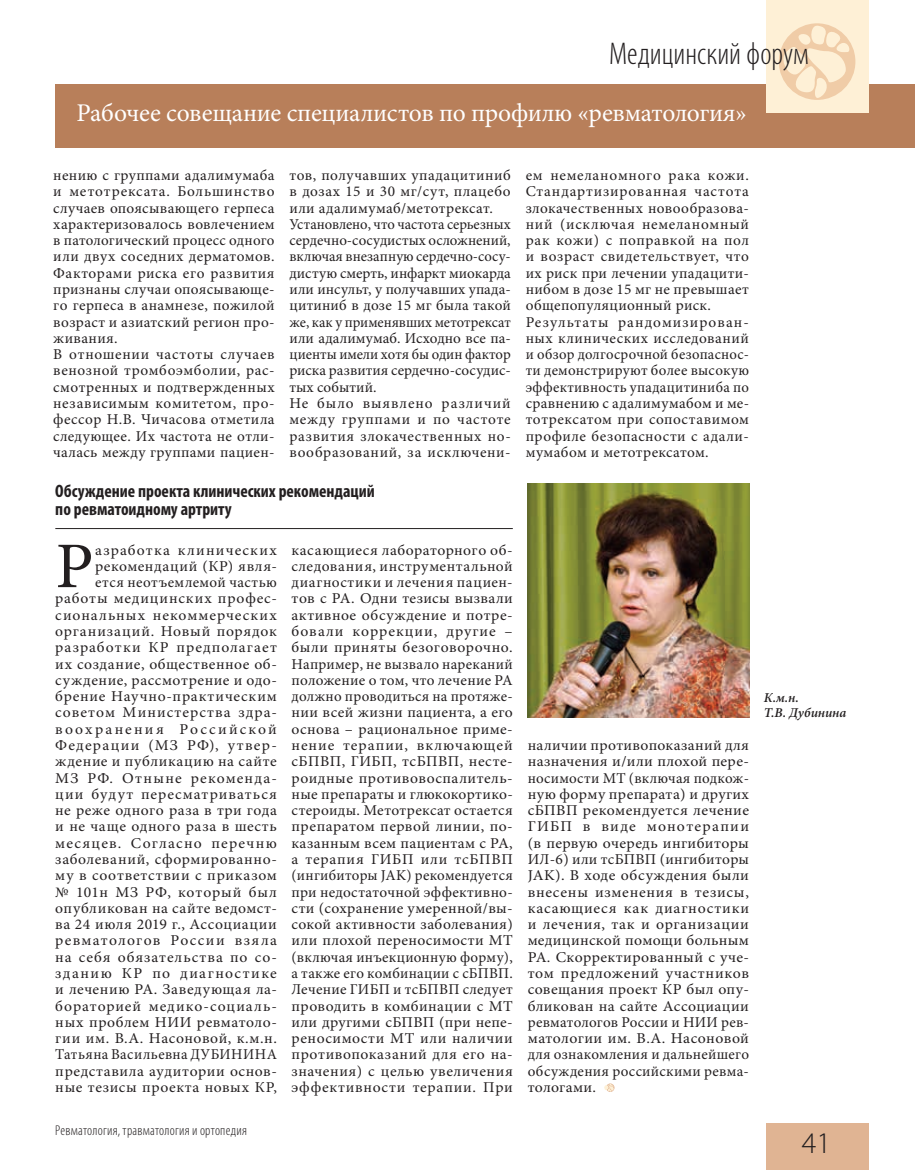
<style>
.page{position:relative;width:915px;height:1170px;background:#fff}
.page>*{position:absolute;margin:0;border:0;box-sizing:border-box;transform-origin:0 0}
.t1{font:65.1px "Minion Pro";color:#231f20;scale:1.04 1}
.t2{font:300 condensed 31.5px "Myriad Pro";color:#231f20}
.t3{font:300 30px "Myriad Pro";color:#231f20}
.t4{font:25.5px "Minion Pro";letter-spacing:-.01em;color:#fff}
.t5{font:700 condensed 18px/18px "Myriad Pro";color:#231f20}
.t6{font:15px/16.2px "Minion Pro";letter-spacing:.035em;color:#231f20;text-align:justify;scale:1.04 1}
.t7{font:15px/16.4px "Minion Pro";letter-spacing:.035em;color:#231f20}
.t8{font:15px/16.4px "Minion Pro";letter-spacing:.01em;color:#231f20}
.t9{font:300 condensed 14.25px "Myriad Pro";letter-spacing:.015em;color:#231f20}
.t10{font:italic 600 13.5px/15px "Minion Pro";letter-spacing:-.01em;color:#231f20}
</style>
<div class="page">
<div style="left:55px;top:84px;width:859px;height:63px;background:#b87f5a"></div>
<div style="left:765px;top:1123px;width:102px;height:46px;background:#e0b493"></div>
<div style="left:765px;top:0;width:102px;height:113px;background:#fef0d6"></div>
<div style="left:778px;top:23px;width:77px;height:77px;background:#f0cca7;border-radius:50%"></div>
<svg style="left:781px;top:24px;width:69px;height:75px"></svg>
<hr style="left:55px;top:528px;width:457px;height:1px;background:#231f20">
<img style="left:527px;top:484px;width:221px;height:233px">
<svg style="left:604px;top:1083px;width:9px;height:8px"></svg>
<h2 class="t2" style="left:608px;top:35px;width:201px">Медицинский форум</h2>
<h3 class="t4" style="left:76px;top:95px;width:671px">Рабочее совещание специалистов по профилю «ревматология»</h3>
<p class="t7" style="left:53px;top:167px;width:223px">нению с группами адалимумаба и метотрексата. Большинство случаев опоясывающего герпеса характеризовалось вовлечением в патологический процесс одного или двух соседних дерматомов.<br>Факторами риска его развития признаны случаи опоясывающе&shy;го герпеса в анамнезе, пожилой возраст и азиатский регион про&shy;живания.<br>В отношении частоты случаев венозной тромбоэмболии, рас&shy;смотренных и подтвержденных независимым комитетом, про&shy;фессор Н.В. Чичасова отметила следующее. Их частота не отли&shy;чалась между группами пациен-</p>
<p class="t8" style="left:289px;top:167px;width:223px">тов, получавших упадацитиниб в дозах 15 и 30 мг/сут, плацебо или адалимумаб/метотрексат.<br>Установлено, что частота серь езных сердечно-сосудистых осложнений, включая внезапную сердечно-сосу&shy;дистую смерть, инфаркт миокарда или инсульт, у получавших упада&shy;цитиниб в дозе 15 мг была такой же, как у применявших метотрексат или адалимумаб. Исходно все па&shy;циенты имели хотя бы один фактор риска развития сердечно-сосудис&shy;тых событий.<br>Не было выявлено различий между группами и по частоте развития злокачественных но&shy;вообразований, за исключени-</p>
<p class="t7" style="left:525px;top:167px;width:225px">ем немеланомного рака кожи.<br>Стандартизированная частота злокачественных новообразова&shy;ний (исключая немеланомный рак кожи) с поправкой на пол и возраст свидетельствует, что их риск при лечении упадацити&shy;нибом в дозе 15 мг не превышает общепопуляционный риск.<br>Результаты рандомизирован&shy;ных клинических исследований и обзор долгосрочной безопаснос&shy;ти демонстрируют более высокую эффективность упадацитиниба по сравнению с адалимумабом и ме&shy;тотрексатом при сопоставимом профиле безопасности с адали&shy;мумабом и метотрексатом.</p>
<p class="t5" style="left:55px;top:482px;width:321px">Обсуждение проекта клинических рекомендаций по ревматоидному артриту</p>
<p class="t6" style="left:55px;top:541px;width:214px;text-align:right">азработка клинических рекомендаций (КР) явля-<br>ется неотъемлемой частью работы медицинских профес&shy;сиональных некоммерческих организаций. Новый порядок разработки КР предполагает их создание, общественное об&shy;суждение, рассмотрение и одо&shy;брение Научно-практическим советом Министерства здра&shy;воохранения Российской<br>Федерации (МЗ РФ), утвер&shy;ждение и публикацию на сайте<br>МЗ РФ. Отныне рекоменда&shy;ции будут пересматриваться не реже одного раза в три года и не чаще одного раза в шесть месяцев. Согласно перечню заболеваний, сформированно&shy;му в соответствии с приказом № 101н МЗ РФ, который был опубликован на сайте ведомст&shy;ва 24 июля 2019 г., Ассоциации ревматологов России взяла на себя обязательства по со&shy;зданию КР по диагностике и лечению РА. Заведующая ла&shy;бораторией медико-социаль&shy;ных проблем НИИ ревматоло&shy;гии им. В.А. Насоновой, к.м.н.<br>Татьяна Васильевна ДУБИНИНА представила ауди тории основ&shy;ные тезисы проекта новых КР,</p>
<p class="t6" style="left:291px;top:541px;width:214px">касающиеся лабораторного об&shy;следования, инструментальной диагностики и лечения пациен&shy;тов с РА. Одни тезисы вызвали активное обсуждение и потре&shy;бовали коррекции, другие – были приняты безоговорочно.<br>Например, не вызвало нареканий положение о том, что лечение РА должно проводиться на протяже&shy;нии всей жизни пациента, а его основа – рациональное приме&shy;нение терапии, включающей сБПВП, ГИБП, тсБПВП, несте&shy;роидные противовоспалитель&shy;ные препараты и глюкокортико&shy;стероиды. Метотрексат остается препаратом первой линии, по&shy;казанным всем пациентам с РА, а терапия ГИБП или тсБПВП (ингибиторы JAK) рекомендуется при недостаточной эффективно&shy;сти (сохранение умеренной/вы&shy;сокой активности заболевания) или плохой переносимости МТ (включая инъекционную форму), а также его комбинации с сБПВП.<br>Лечение ГИБП и тсБПВП следует проводить в комбинации с МТ или другими сБПВП (при непе&shy;реносимости МТ или наличии противопоказаний для его на&shy;значения) с целью увеличения эффективности терапии. При</p>
<h1 class="t1" style="left:55px;top:522px;width:38px">Р</h1>
<p class="t9" style="left:55px;top:1121px;width:193px">Ревматология, травматология и ортопедия</p>
<p class="t6" style="left:527px;top:737px;width:214px">наличии противопоказаний для назначения и/или плохой пере&shy;носимости МТ (включая подкож&shy;ную форму препарата) и других сБПВП рекомендуется лечение ГИБП в виде монотерапии (в первую очередь ингибиторы ИЛ-6) или тсБПВП (ингибиторы JAK). В ходе обсуждения были внесены изменения в тезисы, касающиеся как диагностики и лечения, так и организации медицинской помощи больным РА. Скорректированный с уче&shy;том предложений участников совещания проект КР был опу&shy;бликован на сайте Ассоциации ревматологов России и НИИ рев&shy;матологии им. В.А. Насоновой для ознакомления и дальнейшего обсуждения российскими ревма&shy;тологами.</p>
<p class="t10" style="left:763px;top:690px;width:84px">К.м.н.<br>Т.В. Дубинина</p>
<h3 class="t3" style="left:801px;top:1125px;width:31px">41</h3>
</div>
